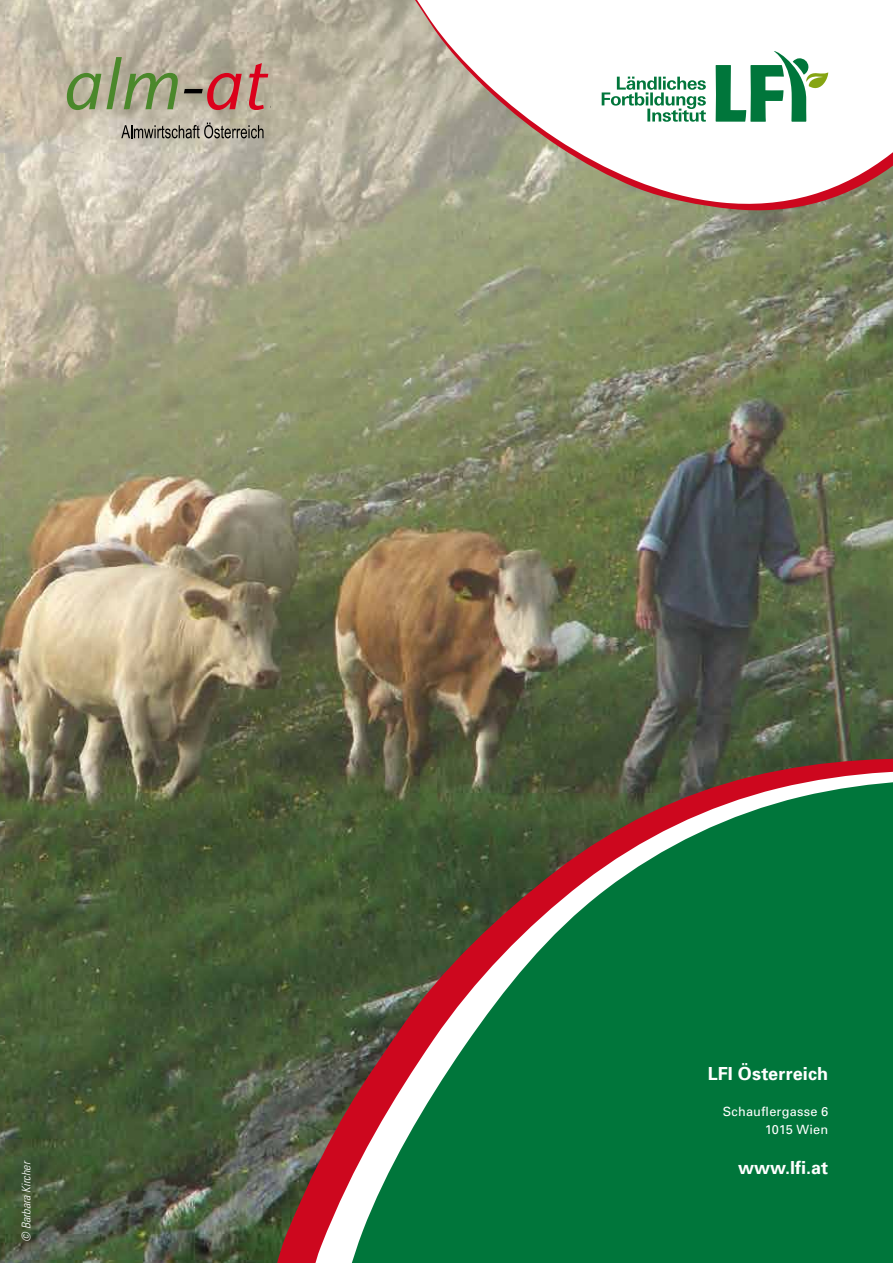
<style>
.page{position:relative;width:893px;height:1263px;background:#fff}
.page>*{position:absolute;margin:0;border:0;box-sizing:border-box;transform-origin:0 0}
.t1{font:700 18px "Univers";letter-spacing:.005em;color:#fff}
.t2{font:12.75px/18px "Univers";letter-spacing:.015em;color:#fff;text-align:right}
.t3{font:italic 300 condensed 12px "Univers";color:#fff}
</style>
<div class="page">
<img style="left:0;top:0;width:893px;height:1263px">
<svg style="left:243px;top:756px;width:650px;height:507px;background:#4f573d"></svg>
<svg style="left:270px;top:768px;width:623px;height:495px;background:#5b523d"></svg>
<svg style="left:278px;top:777px;width:615px;height:486px;background:#2f6e44"></svg>
<svg style="left:404px;top:0;width:489px;height:212px;background:#9d9376"></svg>
<svg style="left:407px;top:0;width:486px;height:206px"></svg>
<svg style="left:602px;top:77px;width:104px;height:45px"></svg>
<svg style="left:716px;top:51px;width:112px;height:71px"></svg>
<svg style="left:67px;top:57px;width:111px;height:53px;background:#9ca67f"></svg>
<svg style="left:184px;top:73px;width:58px;height:37px;background:#b67972"></svg>
<svg style="left:249px;top:63px;width:19px;height:47px"></svg>
<svg style="left:121px;top:123px;width:143px;height:15px;background:#908b7f"></svg>
<p class="t3" style="left:19px;top:1242px;width:82px;rotate:-90deg">© Barbara Kircher</p>
<p class="t1" style="left:708px;top:1062px;width:122px">LFI Österreich</p>
<p class="t2" style="left:723px;top:1102px;width:107px">Schauflergasse 6<br>1015 Wien</p>
<p class="t1" style="left:738px;top:1156px;width:92px">www.lfi.at</p>
</div>
